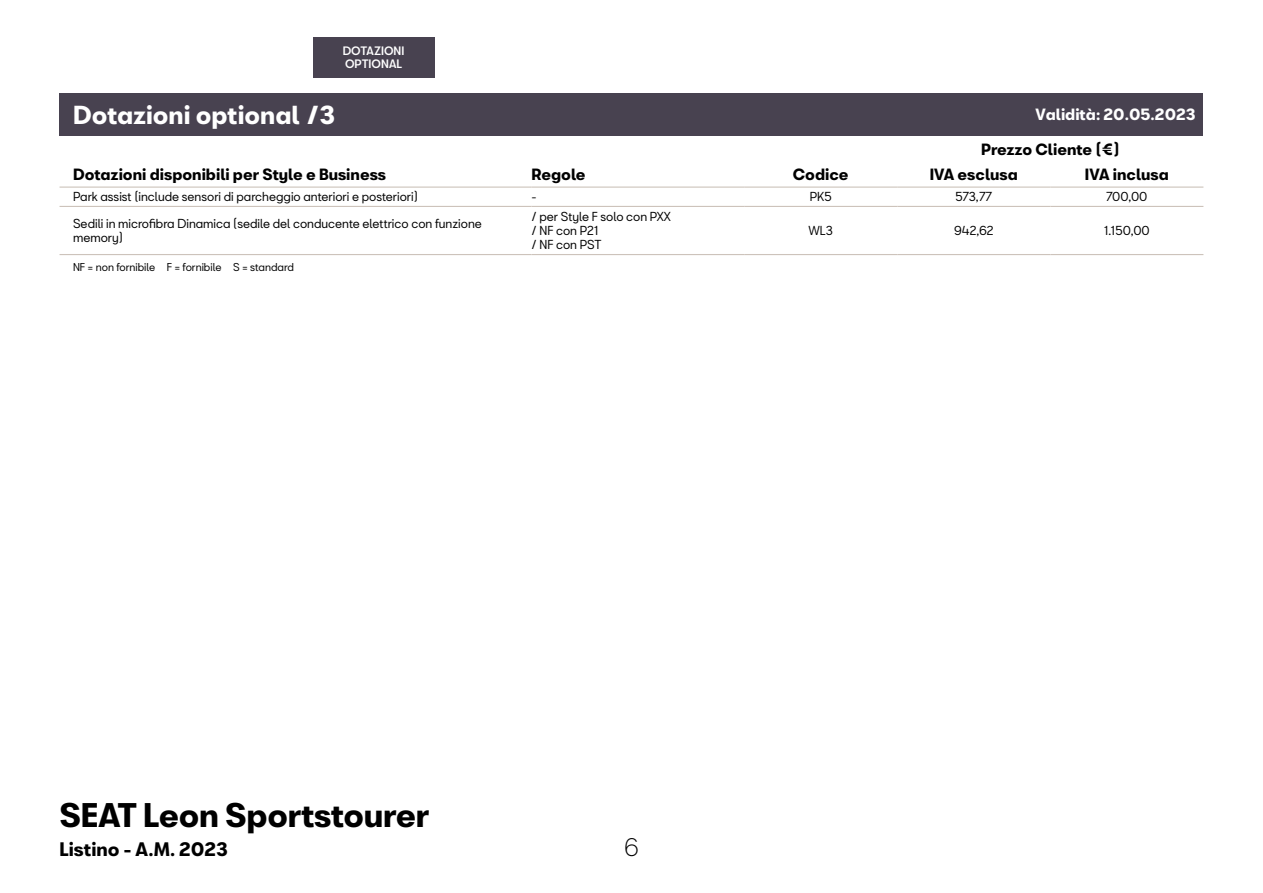
<style>
.page{position:relative;width:1263px;height:893px;background:#fff}
.page>*{position:absolute;margin:0;border:0;box-sizing:border-box;transform-origin:0 0}
.t1{font:700 31.5px "Seat Bcn";letter-spacing:-.01em;color:#000}
.t2{font:700 24px "Seat Bcn";color:#fff}
.t3{font:300 23.4px "Seat Bcn";color:#000}
.t4{font:700 18px "Seat Bcn";color:#000}
.t5{font:700 15px "Seat Bcn";color:#000}
.t6{font:700 15px "Seat Bcn";color:#fff}
.t7{font:12px/14.4px "Seat Bcn";color:#000}
.t8{font:500 11.25px/12.8px "Seat Bcn";letter-spacing:.005em;color:#fff}
.t9{font:10.5px "Seat Bcn";color:#000}
</style>
<div class="page">
<div style="left:60px;top:94px;width:1143px;height:42px;background:#484250"></div>
<hr style="left:60px;top:187px;width:471px;height:1px;background:#cdc3bb">
<hr style="left:531px;top:187px;width:213px;height:1px;background:#cdc3bb">
<hr style="left:744px;top:187px;width:153px;height:1px;background:#cdc3bb">
<hr style="left:897px;top:187px;width:153px;height:1px;background:#cdc3bb">
<hr style="left:1050px;top:187px;width:153px;height:1px;background:#cdc3bb">
<hr style="left:60px;top:206px;width:471px;height:1px;background:#cdc3bb">
<hr style="left:531px;top:206px;width:213px;height:1px;background:#cdc3bb">
<hr style="left:744px;top:206px;width:153px;height:1px;background:#cdc3bb">
<hr style="left:897px;top:206px;width:153px;height:1px;background:#cdc3bb">
<hr style="left:1050px;top:206px;width:153px;height:1px;background:#cdc3bb">
<hr style="left:60px;top:254px;width:471px;height:1px;background:#cdc3bb">
<hr style="left:531px;top:254px;width:213px;height:1px;background:#cdc3bb">
<hr style="left:744px;top:254px;width:153px;height:1px;background:#cdc3bb">
<hr style="left:897px;top:254px;width:153px;height:1px;background:#cdc3bb">
<hr style="left:1050px;top:254px;width:153px;height:1px;background:#cdc3bb">
<div style="left:313px;top:37px;width:121px;height:41px;background:#484250"></div>
<p class="t8" style="left:343px;top:43px;width:63px">DOTAZIONI<br>OPTIONAL</p>
<h2 class="t2" style="left:73px;top:93px;width:264px">Dotazioni optional /3</h2>
<p class="t6" style="left:1035px;top:101px;width:162px">Validità: 20.05.2023</p>
<p class="t5" style="left:981px;top:135px;width:140px">Prezzo Cliente (€)</p>
<p class="t5" style="left:73px;top:161px;width:315px">Dotazioni disponibili per Style e Business</p>
<p class="t5" style="left:532px;top:161px;width:56px">Regole</p>
<p class="t5" style="left:793px;top:161px;width:57px">Codice</p>
<p class="t5" style="left:930px;top:161px;width:90px">IVA esclusa</p>
<p class="t5" style="left:1085px;top:161px;width:85px">IVA inclusa</p>
<p class="t7" style="left:73px;top:188px;width:346px">Park assist (include sensori di parcheggio anteriori e posteriori)</p>
<p class="t7" style="left:531px;top:188px;width:7px">-</p>
<p class="t7" style="left:810px;top:188px;width:24px">PK5</p>
<p class="t7" style="left:955px;top:188px;width:38px">573,77</p>
<p class="t7" style="left:1106px;top:188px;width:43px">700,00</p>
<p class="t7" style="left:73px;top:214px;width:410px">Sedili in microfibra Dinamica (sedile del conducente elettrico con funzione memory)</p>
<p class="t7" style="left:531px;top:207px;width:141px">/ per Style F solo con PXX / NF con P21<br>/ NF con PST</p>
<p class="t7" style="left:808px;top:222px;width:26px">WL3</p>
<p class="t7" style="left:954px;top:222px;width:41px">942,62</p>
<p class="t7" style="left:1104px;top:222px;width:47px">1.150,00</p>
<p class="t9" style="left:73px;top:258px;width:222px">NF = non fornibile F = fornibile S = standard</p>
<h1 class="t1" style="left:60px;top:786px;width:371px">SEAT Leon Sportstourer</h1>
<h3 class="t4" style="left:60px;top:833px;width:170px">Listino - A.M. 2023</h3>
<h3 class="t3" style="left:624px;top:827px;width:16px">6</h3>
</div>
